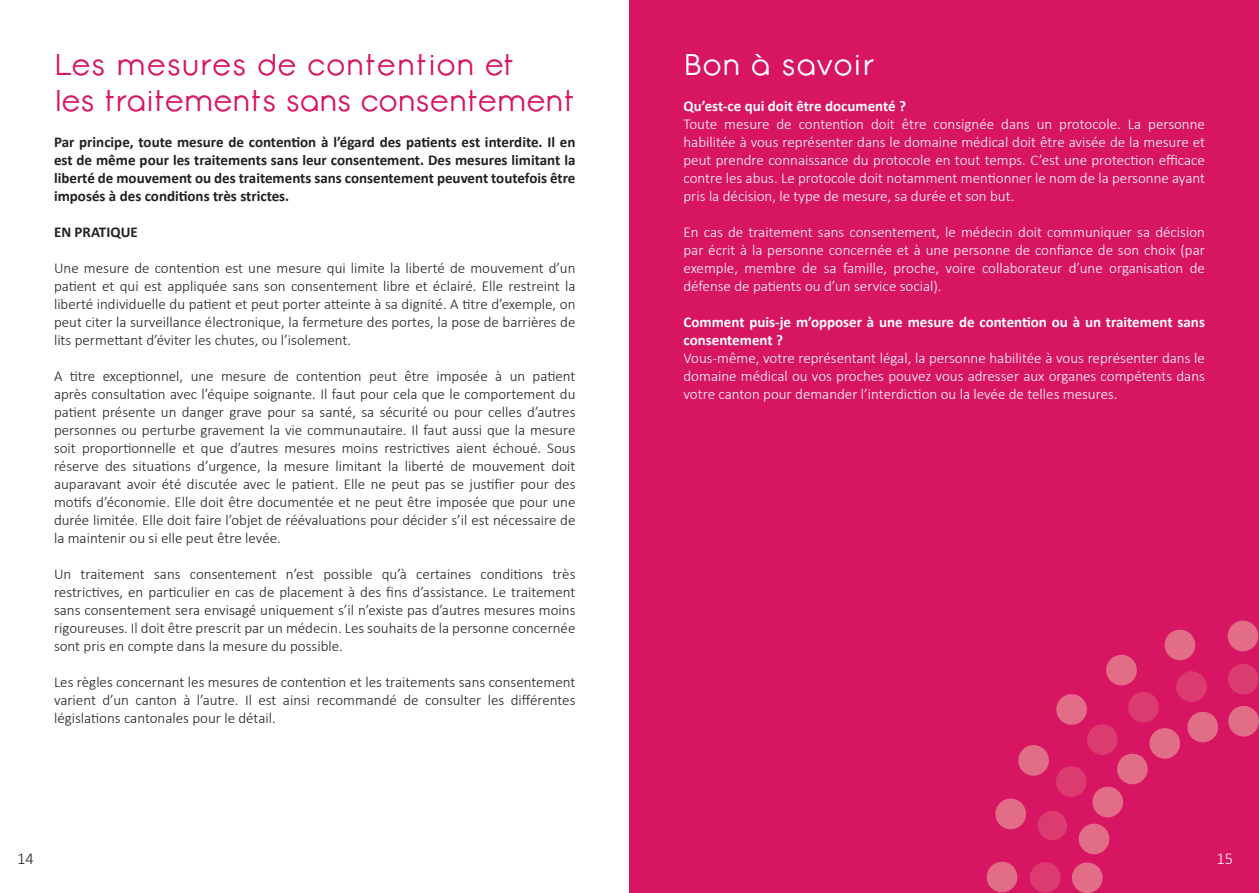
<style>
.page{position:relative;width:1259px;height:893px;background:#fff}
.page>*{position:absolute;margin:0;border:0;box-sizing:border-box;transform-origin:0 0}
.t1{font:30px "Opificio";letter-spacing:-.03em;color:#d71563}
.t2{font:30px "Opificio";color:#d71563}
.t3{font:30px "Opificio";color:#fff}
.t4{font:300 16.5px "Calibri";color:#231f20}
.t5{font:300 16.5px "Calibri";color:#fff}
.t6{font:300 15px/18px "Calibri";color:#231f20;text-align:justify}
.t7{font:300 15px/18px "Calibri";color:#fff;text-align:justify}
.t8{font:700 15px/18px "Calibri";color:#231f20;text-align:justify}
.t9{font:700 15px/18px "Calibri";color:#fff}
</style>
<div class="page">
<div style="left:629px;top:0;width:630px;height:893px;background:#d71563"></div>
<svg style="left:1227px;top:621px;width:32px;height:31px"></svg>
<svg style="left:1228px;top:664px;width:31px;height:31px"></svg>
<svg style="left:1228px;top:706px;width:31px;height:31px"></svg>
<svg style="left:986px;top:629px;width:232px;height:264px"></svg>
<p class="t2" style="left:54px;top:46px;width:462px">Les mesures de contention et</p>
<p class="t1" style="left:54px;top:82px;width:523px">les traitements sans consentement</p>
<p class="t8" style="left:54px;top:133px;width:523px">Par principe, toute mesure de contention à l’égard des patients est interdite. Il en est de même pour les traitements sans leur consentement. Des mesures limitant la liberté de mouvement ou des traitements sans consentement peuvent toutefois être imposés à des conditions très strictes.</p>
<p class="t8" style="left:54px;top:223px;width:85px">EN PRATIQUE</p>
<p class="t6" style="left:54px;top:259px;width:523px">Une mesure de contention est une mesure qui limite la liberté de mouvement d’un patient et qui est appliquée sans son consentement libre et éclairé. Elle restreint la liberté individuelle du patient et peut porter atteinte à sa dignité. A titre d’exemple, on peut citer la surveillance électronique, la fermeture des portes, la pose de barrières de lits permettant d’éviter les chutes, ou l’isolement.</p>
<p class="t6" style="left:54px;top:367px;width:523px">A titre exceptionnel, une mesure de contention peut être imposée à un patient après consultation avec l’équipe soignante. Il faut pour cela que le comportement du patient présente un danger grave pour sa santé, sa sécurité ou pour celles d’autres personnes ou perturbe gravement la vie communautaire. Il faut aussi que la mesure soit proportionnelle et que d’autres mesures moins restrictives aient échoué. Sous réserve des situations d’urgence, la mesure limitant la liberté de mouvement doit auparavant avoir été discutée avec le patient. Elle ne peut pas se justifier pour des motifs d’économie. Elle doit être documentée et ne peut être imposée que pour une durée limitée. Elle doit faire l’objet de réévaluations pour décider s’il est nécessaire de la maintenir ou si elle peut être levée.</p>
<p class="t6" style="left:54px;top:565px;width:523px">Un traitement sans consentement n’est possible qu’à certaines conditions très restrictives, en particulier en cas de placement à des fins d’assistance. Le traitement sans consentement sera envisagé uniquement s’il n’existe pas d’autres mesures moins rigoureuses. Il doit être prescrit par un médecin. Les souhaits de la personne concernée sont pris en compte dans la mesure du possible.</p>
<p class="t6" style="left:54px;top:673px;width:523px">Les règles concernant les mesures de contention et les traitements sans consentement varient d’un canton à l’autre. Il est ainsi recommandé de consulter les différentes législations cantonales pour le détail.</p>
<p class="t4" style="left:17px;top:848px;width:18px">14</p>
<p class="t3" style="left:683px;top:46px;width:192px">Bon à savoir</p>
<p class="t9" style="left:683px;top:97px;width:224px">Qu’est-ce qui doit être documenté ?</p>
<p class="t7" style="left:683px;top:115px;width:523px">Toute mesure de contention doit être consignée dans un protocole. La personne habilitée à vous représenter dans le domaine médical doit être avisée de la mesure et peut prendre connaissance du protocole en tout temps. C’est une protection efficace contre les abus. Le protocole doit notamment mentionner le nom de la personne ayant pris la décision, le type de mesure, sa durée et son but.</p>
<p class="t7" style="left:683px;top:223px;width:523px">En cas de traitement sans consentement, le médecin doit communiquer sa décision par écrit à la personne concernée et à une personne de confiance de son choix (par exemple, membre de sa famille, proche, voire collaborateur d’une organisation de défense de patients ou d’un service social).</p>
<p class="t9" style="left:683px;top:313px;width:523px">Comment puis-je m’opposer à une mesure de contention ou à un traitement sans consentement ?</p>
<p class="t7" style="left:683px;top:349px;width:523px">Vous-même, votre représentant légal, la personne habilitée à vous représenter dans le domaine médical ou vos proches pouvez vous adresser aux organes compétents dans votre canton pour demander l’interdiction ou la levée de telles mesures.</p>
<p class="t5" style="left:1216px;top:848px;width:18px">15</p>
</div>
